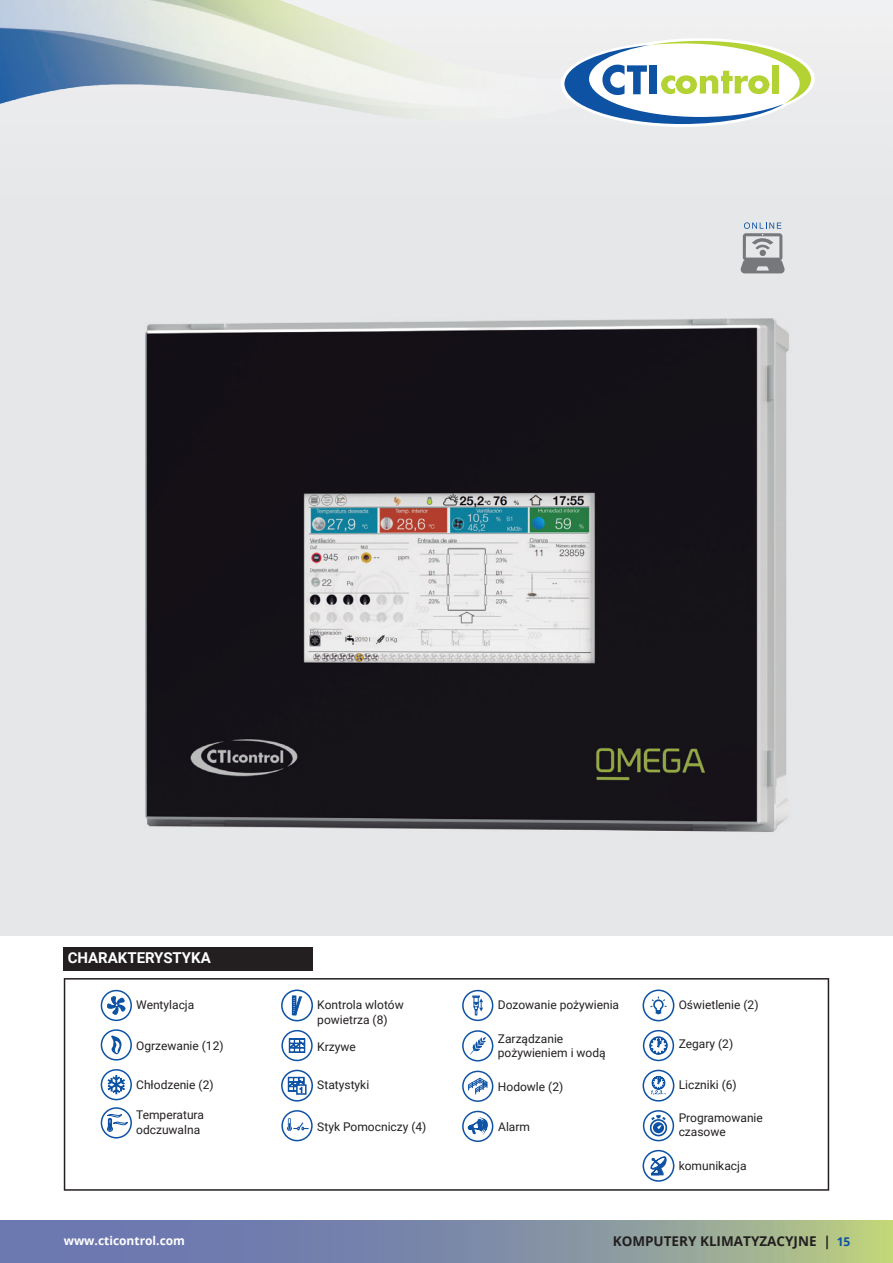
<style>
.page{position:relative;width:893px;height:1263px;background:#fff}
.page>*{position:absolute;margin:0;border:0;box-sizing:border-box;transform-origin:0 0}
.t1{font:700 15px "Roboto";color:#fff}
.t2{font:700 13.5px "Open Sans";color:#231f20}
.t3{font:12px/14.4px "Roboto";color:#231f20}
.t4{font:700 12px "Open Sans";color:#fff}
.s1{font-size:12px;color:#0e52a4}
</style>
<div class="page">
<img style="left:0;top:0;width:893px;height:935px">
<svg style="left:740px;top:222px;width:45px;height:51px;background:#afb3b8"></svg>
<div style="left:64px;top:947px;width:249px;height:24px;background:#231f20"></div>
<img style="left:0;top:0;width:656px;height:164px">
<svg style="left:561px;top:38px;width:254px;height:89px"></svg>
<svg style="left:64px;top:978px;width:765px;height:213px"></svg>
<div style="left:462px;top:990px;width:31px;height:31px;border:2px solid #0e52a4;border-radius:50%"></div>
<svg style="left:472px;top:995px;width:11px;height:21px"></svg>
<p class="t1" style="left:68px;top:947px;width:145px">CHARAKTERYSTYKA</p>
<p class="t3" style="left:136px;top:997px;width:60px">Wentylacja</p>
<p class="t3" style="left:317px;top:997px;width:88px">Kontrola wlotów powietrza (8)</p>
<p class="t3" style="left:498px;top:997px;width:123px">Dozowanie pożywienia</p>
<p class="t3" style="left:679px;top:997px;width:81px">Oświetlenie (2)</p>
<p class="t3" style="left:136px;top:1038px;width:89px">Ogrzewanie (12)</p>
<p class="t3" style="left:136px;top:1077px;width:79px">Chłodzenie (2)</p>
<p class="t3" style="left:498px;top:1031px;width:109px">Zarządzanie pożywieniem i wodą</p>
<p class="t3" style="left:317px;top:1039px;width:40px">Krzywe</p>
<p class="t3" style="left:317px;top:1077px;width:53px">Statystyki</p>
<p class="t3" style="left:498px;top:1079px;width:67px">Hodowle (2)</p>
<p class="t3" style="left:679px;top:1036px;width:56px">Zegary (2)</p>
<p class="t3" style="left:679px;top:1077px;width:60px">Liczniki (6)</p>
<p class="t3" style="left:136px;top:1107px;width:69px">Temperatura odczuwalna</p>
<p class="t3" style="left:317px;top:1119px;width:111px">Styk Pomocniczy (4)</p>
<p class="t3" style="left:498px;top:1119px;width:33px">Alarm</p>
<p class="t3" style="left:679px;top:1110px;width:86px">Programowanie czasowe</p>
<p class="t3" style="left:679px;top:1158px;width:69px">komunikacja</p>
<p class="t4" style="left:64px;top:1232px;width:123px">www.cticontrol.com</p>
<p class="t2" style="left:613px;top:1231px;width:239px">KOMPUTERY KLIMATYZACYJNE | <span class="s1">15</span></p>
</div>
